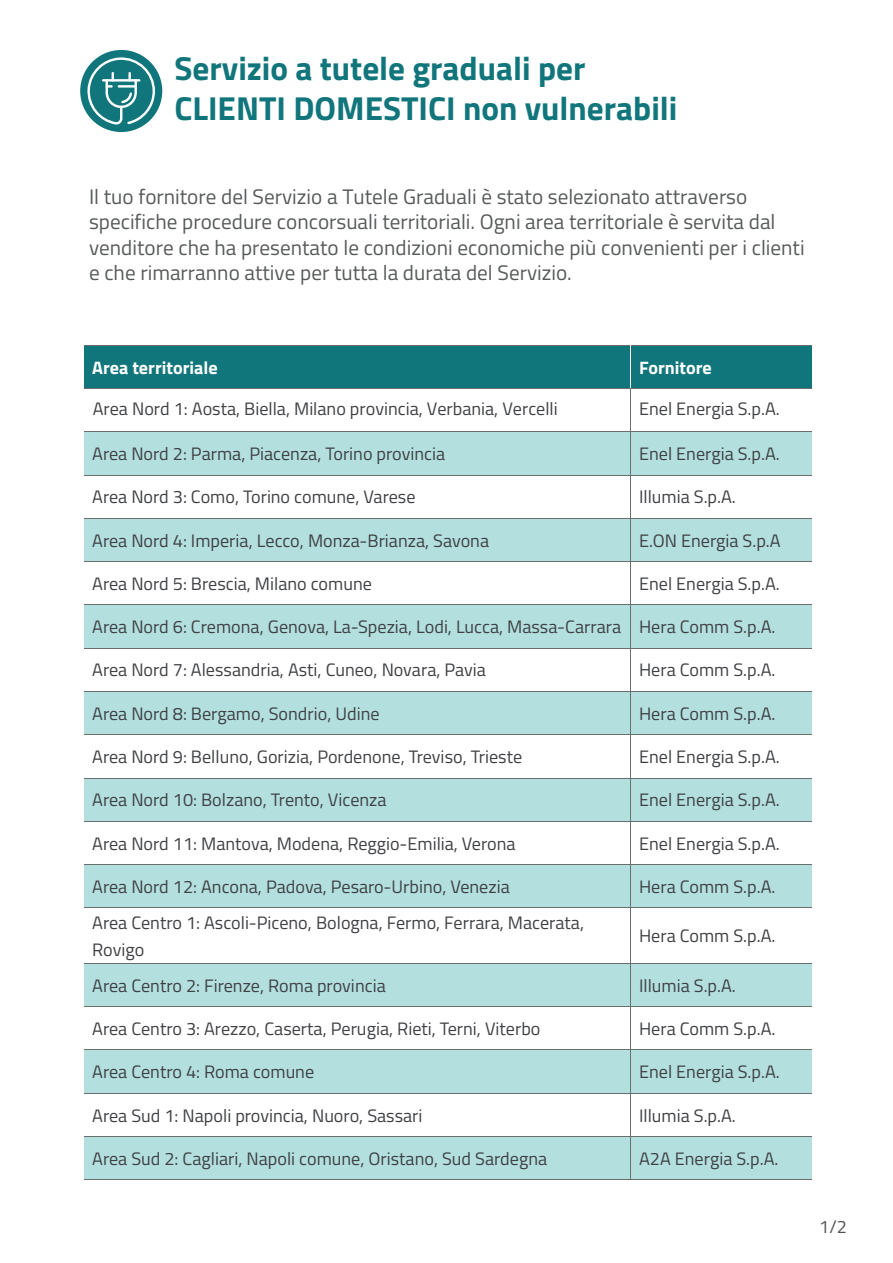
<style>
.page{position:relative;width:893px;height:1263px;background:#fff}
.page>*{position:absolute;margin:0;border:0;box-sizing:border-box;transform-origin:0 0}
.t1{font:700 33.15px/39.9px "Titillium Web";color:#11767b}
.t2{font:21px/25.2px "Titillium Web";color:#575a5b}
.t3{font:18px/27.3px "Titillium Web";color:#3f4144}
.t4{font:700 18px "Titillium Web";color:#fff}
.t5{font:18px "Titillium Web";color:#515455}
</style>
<div class="page">
<div style="left:84px;top:346px;width:546px;height:42px;background:#11767b"></div>
<div style="left:631px;top:346px;width:181px;height:42px;background:#11767b"></div>
<hr style="left:84px;top:345px;width:546px;height:1px;background:#6a6e6f">
<hr style="left:631px;top:345px;width:181px;height:1px;background:#6a6e6f">
<hr style="left:84px;top:388px;width:546px;height:1px;background:#6a6e6f">
<hr style="left:631px;top:388px;width:181px;height:1px;background:#6a6e6f">
<hr style="left:630px;top:389px;width:1px;height:42px;background:#6a6e6f">
<div style="left:84px;top:432px;width:546px;height:43px;background:#b3dfdf"></div>
<div style="left:631px;top:432px;width:181px;height:43px;background:#b3dfdf"></div>
<hr style="left:84px;top:431px;width:546px;height:1px;background:#6a6e6f">
<hr style="left:631px;top:431px;width:181px;height:1px;background:#6a6e6f">
<hr style="left:630px;top:432px;width:1px;height:43px;background:#6a6e6f">
<hr style="left:84px;top:475px;width:546px;height:1px;background:#6a6e6f">
<hr style="left:631px;top:475px;width:181px;height:1px;background:#6a6e6f">
<hr style="left:630px;top:475px;width:1px;height:43px;background:#6a6e6f">
<div style="left:84px;top:519px;width:546px;height:42px;background:#b3dfdf"></div>
<div style="left:631px;top:519px;width:181px;height:42px;background:#b3dfdf"></div>
<hr style="left:84px;top:518px;width:546px;height:1px;background:#6a6e6f">
<hr style="left:631px;top:518px;width:181px;height:1px;background:#6a6e6f">
<hr style="left:630px;top:519px;width:1px;height:42px;background:#6a6e6f">
<hr style="left:84px;top:561px;width:546px;height:1px;background:#6a6e6f">
<hr style="left:631px;top:561px;width:181px;height:1px;background:#6a6e6f">
<hr style="left:630px;top:562px;width:1px;height:42px;background:#6a6e6f">
<div style="left:84px;top:605px;width:546px;height:43px;background:#b3dfdf"></div>
<div style="left:631px;top:605px;width:181px;height:43px;background:#b3dfdf"></div>
<hr style="left:84px;top:604px;width:546px;height:1px;background:#6a6e6f">
<hr style="left:631px;top:604px;width:181px;height:1px;background:#6a6e6f">
<hr style="left:630px;top:605px;width:1px;height:43px;background:#6a6e6f">
<hr style="left:84px;top:648px;width:546px;height:1px;background:#6a6e6f">
<hr style="left:631px;top:648px;width:181px;height:1px;background:#6a6e6f">
<hr style="left:630px;top:648px;width:1px;height:43px;background:#6a6e6f">
<div style="left:84px;top:692px;width:546px;height:42px;background:#b3dfdf"></div>
<div style="left:631px;top:692px;width:181px;height:42px;background:#b3dfdf"></div>
<hr style="left:84px;top:691px;width:546px;height:1px;background:#6a6e6f">
<hr style="left:631px;top:691px;width:181px;height:1px;background:#6a6e6f">
<hr style="left:630px;top:692px;width:1px;height:42px;background:#6a6e6f">
<hr style="left:84px;top:734px;width:546px;height:1px;background:#6a6e6f">
<hr style="left:631px;top:734px;width:181px;height:1px;background:#6a6e6f">
<hr style="left:630px;top:735px;width:1px;height:43px;background:#6a6e6f">
<div style="left:84px;top:778px;width:546px;height:43px;background:#b3dfdf"></div>
<div style="left:631px;top:778px;width:181px;height:43px;background:#b3dfdf"></div>
<hr style="left:84px;top:778px;width:546px;height:1px;background:#6a6e6f">
<hr style="left:631px;top:778px;width:181px;height:1px;background:#6a6e6f">
<hr style="left:630px;top:778px;width:1px;height:43px;background:#6a6e6f">
<hr style="left:84px;top:821px;width:546px;height:1px;background:#6a6e6f">
<hr style="left:631px;top:821px;width:181px;height:1px;background:#6a6e6f">
<hr style="left:630px;top:822px;width:1px;height:42px;background:#6a6e6f">
<div style="left:84px;top:865px;width:546px;height:42px;background:#b3dfdf"></div>
<div style="left:631px;top:865px;width:181px;height:42px;background:#b3dfdf"></div>
<hr style="left:84px;top:864px;width:546px;height:1px;background:#6a6e6f">
<hr style="left:631px;top:864px;width:181px;height:1px;background:#6a6e6f">
<hr style="left:630px;top:865px;width:1px;height:42px;background:#6a6e6f">
<hr style="left:84px;top:907px;width:546px;height:1px;background:#6a6e6f">
<hr style="left:631px;top:907px;width:181px;height:1px;background:#6a6e6f">
<hr style="left:630px;top:908px;width:1px;height:55px;background:#6a6e6f">
<div style="left:84px;top:964px;width:546px;height:42px;background:#b3dfdf"></div>
<div style="left:631px;top:964px;width:181px;height:42px;background:#b3dfdf"></div>
<hr style="left:84px;top:963px;width:546px;height:1px;background:#6a6e6f">
<hr style="left:631px;top:963px;width:181px;height:1px;background:#6a6e6f">
<hr style="left:630px;top:964px;width:1px;height:42px;background:#6a6e6f">
<hr style="left:84px;top:1006px;width:546px;height:1px;background:#6a6e6f">
<hr style="left:631px;top:1006px;width:181px;height:1px;background:#6a6e6f">
<hr style="left:630px;top:1007px;width:1px;height:42px;background:#6a6e6f">
<div style="left:84px;top:1050px;width:546px;height:43px;background:#b3dfdf"></div>
<div style="left:631px;top:1050px;width:181px;height:43px;background:#b3dfdf"></div>
<hr style="left:84px;top:1049px;width:546px;height:1px;background:#6a6e6f">
<hr style="left:631px;top:1049px;width:181px;height:1px;background:#6a6e6f">
<hr style="left:630px;top:1050px;width:1px;height:43px;background:#6a6e6f">
<hr style="left:84px;top:1093px;width:546px;height:1px;background:#6a6e6f">
<hr style="left:631px;top:1093px;width:181px;height:1px;background:#6a6e6f">
<hr style="left:630px;top:1093px;width:1px;height:43px;background:#6a6e6f">
<div style="left:84px;top:1137px;width:546px;height:42px;background:#b3dfdf"></div>
<div style="left:631px;top:1137px;width:181px;height:42px;background:#b3dfdf"></div>
<hr style="left:84px;top:1136px;width:546px;height:1px;background:#6a6e6f">
<hr style="left:631px;top:1136px;width:181px;height:1px;background:#6a6e6f">
<hr style="left:630px;top:1137px;width:1px;height:42px;background:#6a6e6f">
<hr style="left:84px;top:1179px;width:546px;height:1px;background:#6a6e6f">
<hr style="left:631px;top:1179px;width:181px;height:1px;background:#6a6e6f">
<div style="left:80px;top:50px;width:82px;height:82px;background:#11767b;border-radius:50%"></div>
<svg style="left:87px;top:55px;width:69px;height:71px"></svg>
<h1 class="t1" style="left:174px;top:47px;width:504px">Servizio a tutele graduali per<br>CLIENTI DOMESTICI non vulnerabili</h1>
<p class="t2" style="left:89px;top:183px;width:717px">Il tuo fornitore del Servizio a Tutele Graduali è stato selezionato attraverso specifiche procedure concorsuali territoriali. Ogni area territoriale è servita dal venditore che ha presentato le condizioni economiche più convenienti per i clienti e che rimarranno attive per tutta la durata del Servizio.</p>
<p class="t4" style="left:92px;top:353px;width:127px">Area territoriale</p>
<p class="t4" style="left:639px;top:353px;width:74px">Fornitore</p>
<p class="t3" style="left:93px;top:394px;width:467px">Area Nord 1: Aosta, Biella, Milano provincia, Verbania, Vercelli</p>
<p class="t3" style="left:639px;top:394px;width:142px">Enel Energia S.p.A.</p>
<p class="t3" style="left:92px;top:439px;width:354px">Area Nord 2: Parma, Piacenza, Torino provincia</p>
<p class="t3" style="left:639px;top:439px;width:142px">Enel Energia S.p.A.</p>
<p class="t3" style="left:92px;top:483px;width:325px">Area Nord 3: Como, Torino comune, Varese</p>
<p class="t3" style="left:639px;top:483px;width:98px">Illumia S.p.A.</p>
<p class="t3" style="left:92px;top:526px;width:398px">Area Nord 4: Imperia, Lecco, Monza-Brianza, Savona</p>
<p class="t3" style="left:639px;top:526px;width:143px">E.ON Energia S.p.A</p>
<p class="t3" style="left:92px;top:569px;width:281px">Area Nord 5: Brescia, Milano comune</p>
<p class="t3" style="left:639px;top:569px;width:142px">Enel Energia S.p.A.</p>
<p class="t3" style="left:92px;top:612px;width:685px">Area Nord 6: Cremona, Genova, La-Spezia, Lodi, Lucca, Massa-Carrara Hera Comm S.p.A.</p>
<p class="t3" style="left:92px;top:656px;width:395px">Area Nord 7: Alessandria, Asti, Cuneo, Novara, Pavia</p>
<p class="t3" style="left:639px;top:656px;width:138px">Hera Comm S.p.A.</p>
<p class="t3" style="left:92px;top:699px;width:289px">Area Nord 8: Bergamo, Sondrio, Udine</p>
<p class="t3" style="left:639px;top:699px;width:138px">Hera Comm S.p.A.</p>
<p class="t3" style="left:92px;top:742px;width:432px">Area Nord 9: Belluno, Gorizia, Pordenone, Treviso, Trieste</p>
<p class="t3" style="left:639px;top:742px;width:142px">Enel Energia S.p.A.</p>
<p class="t3" style="left:92px;top:785px;width:296px">Area Nord 10: Bolzano, Trento, Vicenza</p>
<p class="t3" style="left:639px;top:785px;width:142px">Enel Energia S.p.A.</p>
<p class="t3" style="left:92px;top:829px;width:425px">Area Nord 11: Mantova, Modena, Reggio-Emilia, Verona</p>
<p class="t3" style="left:639px;top:829px;width:142px">Enel Energia S.p.A.</p>
<p class="t3" style="left:92px;top:872px;width:419px">Area Nord 12: Ancona, Padova, Pesaro-Urbino, Venezia</p>
<p class="t3" style="left:639px;top:872px;width:138px">Hera Comm S.p.A.</p>
<p class="t3" style="left:92px;top:908px;width:493px">Area Centro 1: Ascoli-Piceno, Bologna, Fermo, Ferrara, Macerata,<br>Rovigo</p>
<p class="t3" style="left:639px;top:921px;width:138px">Hera Comm S.p.A.</p>
<p class="t3" style="left:92px;top:971px;width:295px">Area Centro 2: Firenze, Roma provincia</p>
<p class="t3" style="left:639px;top:971px;width:98px">Illumia S.p.A.</p>
<p class="t3" style="left:92px;top:1014px;width:450px">Area Centro 3: Arezzo, Caserta, Perugia, Rieti, Terni, Viterbo</p>
<p class="t3" style="left:639px;top:1014px;width:138px">Hera Comm S.p.A.</p>
<p class="t3" style="left:92px;top:1057px;width:223px">Area Centro 4: Roma comune</p>
<p class="t3" style="left:639px;top:1057px;width:142px">Enel Energia S.p.A.</p>
<p class="t3" style="left:92px;top:1101px;width:332px">Area Sud 1: Napoli provincia, Nuoro, Sassari</p>
<p class="t3" style="left:639px;top:1101px;width:98px">Illumia S.p.A.</p>
<p class="t3" style="left:92px;top:1144px;width:456px">Area Sud 2: Cagliari, Napoli comune, Oristano, Sud Sardegna</p>
<p class="t3" style="left:639px;top:1144px;width:141px">A2A Energia S.p.A.</p>
<p class="t5" style="left:819px;top:1213px;width:29px">1/2</p>
</div>
